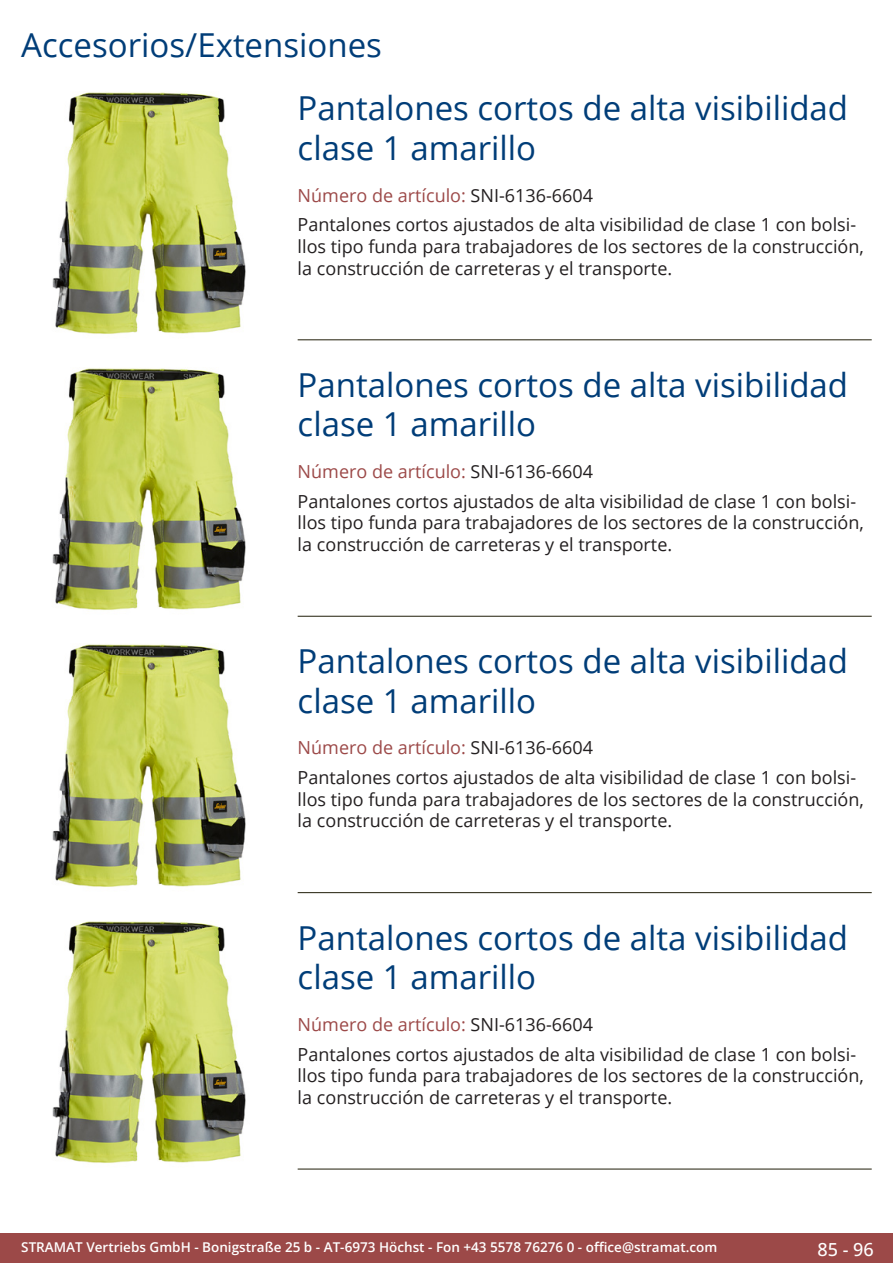
<style>
.page{position:relative;width:893px;height:1263px;background:#fff}
.page>*{position:absolute;margin:0;border:0;box-sizing:border-box;transform-origin:0 0}
.Produkttitel{font:33px/39.6px "Open Sans";color:#003d78}
.RastTitel{font:33px "Open Sans";color:#003d78}
.Beschreibung_Text{font:18px/21.6px "Open Sans";color:#231f20}
.TechDaten_Überschrif{font:18px "Open Sans";color:#9c4948}
.t1{font:500 18px "Open Sans";color:#fff}
.t2{font:600 13.5px "Open Sans";color:#fff}
.s1{color:#231f20}
</style>
<div class="page">
<div style="left:0;top:1233px;width:893px;height:30px;background:#9c4948"></div>
<hr style="left:298px;top:340px;width:574px;height:1px;background:#201d08">
<hr style="left:298px;top:616px;width:574px;height:1px;background:#201d08">
<hr style="left:298px;top:892px;width:574px;height:1px;background:#201d08">
<hr style="left:298px;top:1169px;width:574px;height:1px;background:#201d08">
<img style="left:52px;top:92px;width:194px;height:242px">
<img style="left:52px;top:368px;width:194px;height:242px">
<img style="left:52px;top:644px;width:194px;height:243px">
<img style="left:52px;top:921px;width:194px;height:242px">
<p class="RastTitel" style="left:21px;top:22px;width:362px">Accesorios/Extensiones</p>
<p class="Produkttitel" style="left:298px;top:88px;width:552px">Pantalones cortos de alta visibilidad clase 1 amarillo</p>
<p class="TechDaten_Überschrif" style="left:298px;top:183px;width:297px">Número de artículo: <span class="s1">SNI-6136-6604</span></p>
<p class="Beschreibung_Text" style="left:298px;top:214px;width:568px">Pantalones cortos ajustados de alta visibilidad de clase 1 con bolsi&shy;llos tipo funda para trabajadores de los sectores de la construcción, la construcción de carreteras y el transporte.</p>
<p class="Produkttitel" style="left:298px;top:364px;width:552px">Pantalones cortos de alta visibilidad clase 1 amarillo</p>
<p class="TechDaten_Überschrif" style="left:298px;top:459px;width:297px">Número de artículo: <span class="s1">SNI-6136-6604</span></p>
<p class="Beschreibung_Text" style="left:298px;top:490px;width:568px">Pantalones cortos ajustados de alta visibilidad de clase 1 con bolsi&shy;llos tipo funda para trabajadores de los sectores de la construcción, la construcción de carreteras y el transporte.</p>
<p class="Produkttitel" style="left:298px;top:640px;width:552px">Pantalones cortos de alta visibilidad clase 1 amarillo</p>
<p class="TechDaten_Überschrif" style="left:298px;top:735px;width:297px">Número de artículo: <span class="s1">SNI-6136-6604</span></p>
<p class="Beschreibung_Text" style="left:298px;top:766px;width:568px">Pantalones cortos ajustados de alta visibilidad de clase 1 con bolsi&shy;llos tipo funda para trabajadores de los sectores de la construcción, la construcción de carreteras y el transporte.</p>
<p class="Produkttitel" style="left:298px;top:917px;width:552px">Pantalones cortos de alta visibilidad clase 1 amarillo</p>
<p class="TechDaten_Überschrif" style="left:298px;top:1012px;width:297px">Número de artículo: <span class="s1">SNI-6136-6604</span></p>
<p class="Beschreibung_Text" style="left:298px;top:1043px;width:568px">Pantalones cortos ajustados de alta visibilidad de clase 1 con bolsi&shy;llos tipo funda para trabajadores de los sectores de la construcción, la construcción de carreteras y el transporte.</p>
<p class="t2" style="left:21px;top:1238px;width:698px">STRAMAT Vertriebs GmbH - Bonigstraße 25 b - AT-6973 Höchst - Fon +43 5578 76276 0 - office@stramat.com</p>
<p class="t1" style="left:817px;top:1237px;width:58px">85 - 96</p>
</div>
